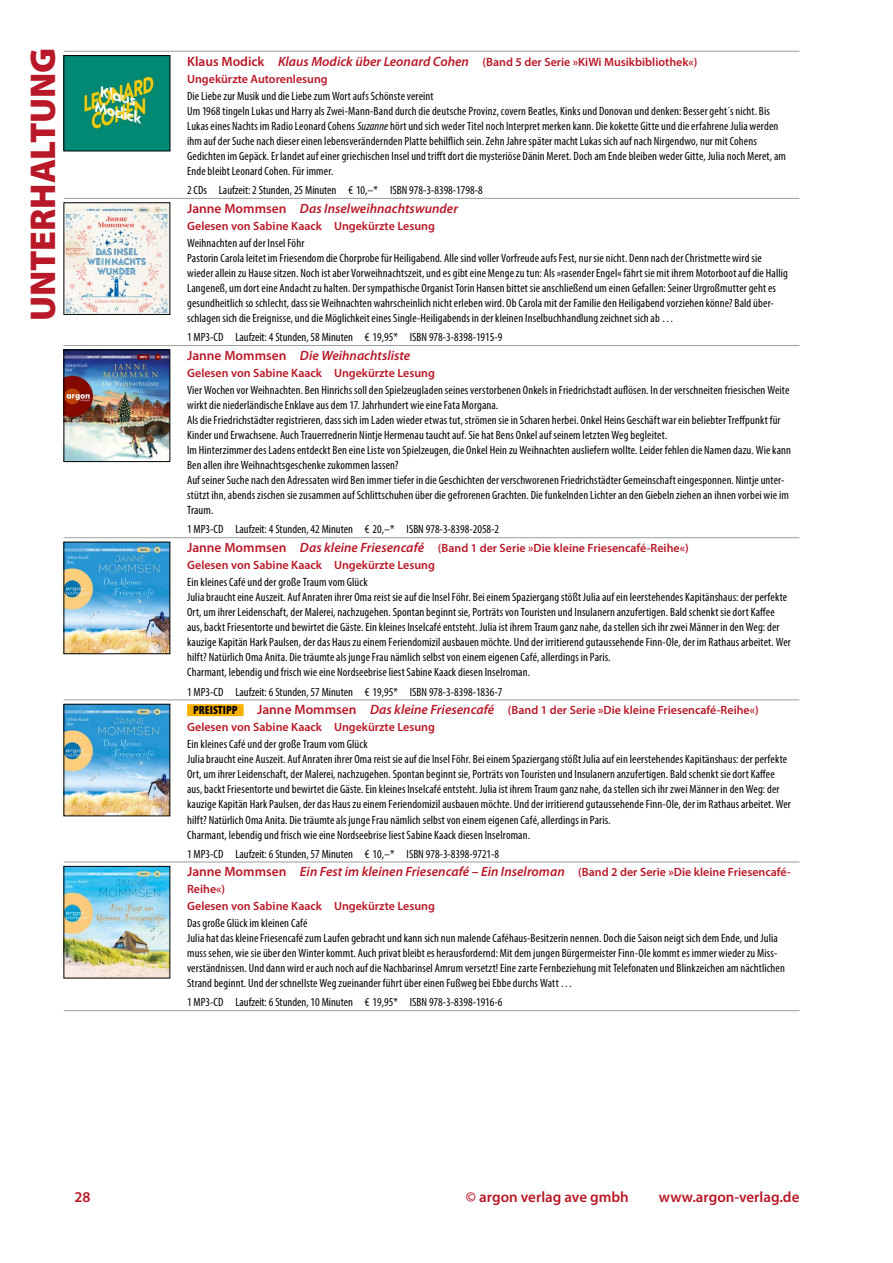
<style>
.page{position:relative;width:893px;height:1263px;background:#fff}
.page>*{position:absolute;margin:0;border:0;box-sizing:border-box;transform-origin:0 0}
.t1{font:900 36px "Myriad Pro";letter-spacing:-.01em;color:#b81827}
.t2{font:600 15px "Myriad Pro";color:#b81827}
.t3{font:italic 600 13.5px "Myriad Pro";color:#b81827}
.t4{font:condensed 12px/15px "Myriad Pro";letter-spacing:.01em;color:#000}
.t5{font:600 12px/17.1px "Myriad Pro";color:#b81827}
.t6{font:900 condensed 12px "Myriad Pro";color:#000}
.s1{font-size:13.5px}
.s2{font-style:italic;font-size:13.5px}
.s3{font-style:italic}
.s4{font-style:normal}
.s5{font-weight:600;font-stretch:normal;font-size:13.5px;color:#b81827}
.s6{font-weight:600;font-style:italic;font-stretch:normal;font-size:13.5px;color:#b81827}
.s7{font-weight:600;font-stretch:normal;color:#b81827}
.s8{font-style:normal;font-size:12px}
</style>
<div class="page">
<hr style="left:64px;top:51px;width:106px;height:1px;background:#9d9d9c">
<hr style="left:170px;top:51px;width:629px;height:1px;background:#9d9d9c">
<hr style="left:64px;top:198px;width:106px;height:1px;background:#9d9d9c">
<hr style="left:170px;top:198px;width:629px;height:1px;background:#9d9d9c">
<hr style="left:64px;top:345px;width:106px;height:1px;background:#9d9d9c">
<hr style="left:170px;top:345px;width:629px;height:1px;background:#9d9d9c">
<hr style="left:64px;top:537px;width:106px;height:1px;background:#9d9d9c">
<hr style="left:170px;top:537px;width:629px;height:1px;background:#9d9d9c">
<hr style="left:64px;top:700px;width:106px;height:1px;background:#9d9d9c">
<hr style="left:170px;top:700px;width:629px;height:1px;background:#9d9d9c">
<hr style="left:64px;top:862px;width:106px;height:1px;background:#9d9d9c">
<hr style="left:170px;top:862px;width:629px;height:1px;background:#9d9d9c">
<hr style="left:64px;top:1010px;width:106px;height:1px;background:#9d9d9c">
<hr style="left:170px;top:1010px;width:629px;height:1px;background:#9d9d9c">
<img style="left:66px;top:57px;width:102px;height:92px">
<img style="left:66px;top:205px;width:102px;height:108px">
<img style="left:66px;top:352px;width:102px;height:108px">
<div style="left:64px;top:350px;width:106px;height:112px;border:1px solid #000"></div>
<img style="left:66px;top:544px;width:102px;height:108px">
<img style="left:66px;top:706px;width:102px;height:108px">
<div style="left:187px;top:704px;width:57px;height:12px;background:#f7b000"></div>
<img style="left:66px;top:868px;width:102px;height:108px">
<h1 class="t1" style="left:19px;top:321px;width:275px;rotate:-90deg">UNTERHALTUNG</h1>
<p class="t5" style="left:187px;top:53px;width:512px"><span class="s1">Klaus Modick</span> <span class="s2">Klaus Modick über Leonard Cohen</span> (Band 5 der Serie »KiWi Musikbibliothek«)<br>Ungekürzte Autorenlesung</p>
<p class="t4" style="left:187px;top:88px;width:600px">Die Liebe zur Musik und die Liebe zum Wort aufs Schönste vereint<br>Um 1968 tingeln Lukas und Harry als Zwei-Mann-Band durch die deutsche Provinz, covern Beatles, Kinks und Donovan und denken: Besser geht´s nicht. Bis Lukas eines Nachts im Radio Leonard Cohens <span class="s3">Suzanne</span> hört und sich weder Titel noch Interpret merken kann. Die kokette Gitte und die erfahrene Julia werden ihm auf der Suche nach dieser einen lebensverändernden Platte behilflich sein. Zehn Jahre später macht Lukas sich auf nach Nirgendwo, nur mit Cohens Gedichten im Gepäck. Er landet auf einer griechischen Insel und trifft dort die mysteriöse Dänin Meret. Doch am Ende bleiben weder Gitte, Julia noch Meret, am Ende bleibt Leonard Cohen. Für immer.</p>
<p class="t4" style="left:187px;top:182px;width:297px">2 CDs Laufzeit: 2 Stunden, 25 Minuten € 10,–* ISBN 978‑3‑8398‑1798‑8</p>
<p class="t3" style="left:187px;top:200px;width:272px"><span class="s4">Janne Mommsen</span> Das Inselweihnachtswunder</p>
<p class="t5" style="left:187px;top:217px;width:249px">Gelesen von Sabine Kaack Ungekürzte Lesung</p>
<p class="t4" style="left:187px;top:235px;width:602px">Weihnachten auf der Insel Föhr<br>Pastorin Carola leitet im Friesendom die Chorprobe für Heiligabend. Alle sind voller Vorfreude aufs Fest, nur sie nicht. Denn nach der Christmette wird sie wieder allein zu Hause sitzen. Noch ist aber Vorweihnachtszeit, und es gibt eine Menge zu tun: Als »rasender Engel« fährt sie mit ihrem Motorboot auf die Hallig Langeneß, um dort eine Andacht zu halten. Der sympathische Organist Torin Hansen bittet sie anschließend um einen Gefallen: Seiner Urgroßmutter geht es gesundheitlich so schlecht, dass sie Weihnachten wahrscheinlich nicht erleben wird. Ob Carola mit der Familie den Heiligabend vorziehen könne? Bald über&shy;schlagen sich die Ereignisse, und die Möglichkeit eines Single-Heiligabends in der kleinen Inselbuchhandlung zeichnet sich ab …</p>
<p class="t4" style="left:187px;top:330px;width:317px">1 MP3-CD Laufzeit: 4 Stunden, 58 Minuten € 19,95* ISBN 978‑3‑8398‑1915‑9</p>
<p class="t3" style="left:187px;top:347px;width:225px"><span class="s4">Janne Mommsen</span> Die Weihnachtsliste</p>
<p class="t5" style="left:187px;top:364px;width:249px">Gelesen von Sabine Kaack Ungekürzte Lesung</p>
<p class="t4" style="left:187px;top:383px;width:605px">Vier Wochen vor Weihnachten. Ben Hinrichs soll den Spielzeugladen seines verstorbenen Onkels in Friedrichstadt auflösen. In der verschneiten friesischen Weite wirkt die niederländische Enklave aus dem 17. Jahrhundert wie eine Fata Morgana.<br>Als die Friedrichstädter registrieren, dass sich im Laden wieder etwas tut, strömen sie in Scharen herbei. Onkel Heins Geschäft war ein beliebter Treffpunkt für Kinder und Erwachsene. Auch Trauerrednerin Nintje Hermenau taucht auf. Sie hat Bens Onkel auf seinem letzten Weg begleitet.<br>Im Hinterzimmer des Ladens entdeckt Ben eine Liste von Spielzeugen, die Onkel Hein zu Weihnachten ausliefern wollte. Leider fehlen die Namen dazu. Wie kann Ben allen ihre Weihnachtsgeschenke zukommen lassen?<br>Auf seiner Suche nach den Adressaten wird Ben immer tiefer in die Geschichten der verschworenen Friedrichstädter Gemeinschaft eingesponnen. Nintje unter&shy;stützt ihn, abends zischen sie zusammen auf Schlittschuhen über die gefrorenen Grachten. Die funkelnden Lichter an den Giebeln ziehen an ihnen vorbei wie im Traum.</p>
<p class="t4" style="left:187px;top:520px;width:503px;line-height:18.6px">1 MP3-CD Laufzeit: 4 Stunden, 42 Minuten € 20,–* ISBN 978‑3‑8398‑2058‑2<br><span class="s5">Janne Mommsen</span> <span class="s6">Das kleine Friesencafé</span> <span class="s7">(Band 1 der Serie »Die kleine Friesencafé-Reihe«)</span></p>
<p class="t5" style="left:187px;top:556px;width:249px">Gelesen von Sabine Kaack Ungekürzte Lesung</p>
<p class="t4" style="left:187px;top:575px;width:605px">Ein kleines Café und der große Traum vom Glück<br>Julia braucht eine Auszeit. Auf Anraten ihrer Oma reist sie auf die Insel Föhr. Bei einem Spaziergang stößt Julia auf ein leerstehendes Kapitänshaus: der perfekte Ort, um ihrer Leidenschaft, der Malerei, nachzugehen. Spontan beginnt sie, Porträts von Touristen und Insulanern anzufertigen. Bald schenkt sie dort Kaffee aus, backt Friesentorte und bewirtet die Gäste. Ein kleines Inselcafé entsteht. Julia ist ihrem Traum ganz nahe, da stellen sich ihr zwei Männer in den Weg: der kauzige Kapitän Hark Paulsen, der das Haus zu einem Feriendomizil ausbauen möchte. Und der irritierend gutaussehende Finn-Ole, der im Rathaus arbeitet. Wer hilft? Natürlich Oma Anita. Die träumte als junge Frau nämlich selbst von einem eigenen Café, allerdings in Paris.<br>Charmant, lebendig und frisch wie eine Nordseebrise liest Sabine Kaack diesen Inselroman.</p>
<p class="t4" style="left:187px;top:684px;width:317px">1 MP3-CD Laufzeit: 6 Stunden, 57 Minuten € 19,95* ISBN 978‑3‑8398‑1836‑7</p>
<p class="t6" style="left:193px;top:702px;width:46px">PREISTIPP</p>
<p class="t5" style="left:187px;top:701px;width:573px;text-indent:70px"><span class="s1">Janne Mommsen</span> <span class="s2">Das kleine Friesencafé</span> (Band 1 der Serie »Die kleine Friesencafé-Reihe«)<br>Gelesen von Sabine Kaack Ungekürzte Lesung</p>
<p class="t4" style="left:187px;top:737px;width:605px">Ein kleines Café und der große Traum vom Glück<br>Julia braucht eine Auszeit. Auf Anraten ihrer Oma reist sie auf die Insel Föhr. Bei einem Spaziergang stößt Julia auf ein leerstehendes Kapitänshaus: der perfekte Ort, um ihrer Leidenschaft, der Malerei, nachzugehen. Spontan beginnt sie, Porträts von Touristen und Insulanern anzufertigen. Bald schenkt sie dort Kaffee aus, backt Friesentorte und bewirtet die Gäste. Ein kleines Inselcafé entsteht. Julia ist ihrem Traum ganz nahe, da stellen sich ihr zwei Männer in den Weg: der kauzige Kapitän Hark Paulsen, der das Haus zu einem Feriendomizil ausbauen möchte. Und der irritierend gutaussehende Finn-Ole, der im Rathaus arbeitet. Wer hilft? Natürlich Oma Anita. Die träumte als junge Frau nämlich selbst von einem eigenen Café, allerdings in Paris.<br>Charmant, lebendig und frisch wie eine Nordseebrise liest Sabine Kaack diesen Inselroman.</p>
<p class="t4" style="left:187px;top:846px;width:314px">1 MP3-CD Laufzeit: 6 Stunden, 57 Minuten € 10,–* ISBN 978‑3‑8398‑9721‑8</p>
<p class="t3" style="left:187px;top:863px;width:605px"><span class="s4">Janne Mommsen</span> Ein Fest im kleinen Friesencafé – Ein Inselroman <span class="s8">(Band 2 der Serie »Die kleine Friesencafé-</span></p>
<p class="t5" style="left:187px;top:880px;width:249px">Reihe«)<br>Gelesen von Sabine Kaack Ungekürzte Lesung</p>
<p class="t4" style="left:187px;top:915px;width:599px">Das große Glück im kleinen Café<br>Julia hat das kleine Friesencafé zum Laufen gebracht und kann sich nun malende Caféhaus-Besitzerin nennen. Doch die Saison neigt sich dem Ende, und Julia muss sehen, wie sie über den Winter kommt. Auch privat bleibt es herausfordernd: Mit dem jungen Bürgermeister Finn-Ole kommt es immer wieder zu Miss&shy;verständnissen. Und dann wird er auch noch auf die Nachbarinsel Amrum versetzt! Eine zarte Fernbeziehung mit Telefonaten und Blinkzeichen am nächtlichen Strand beginnt. Und der schnellste Weg zueinander führt über einen Fußweg bei Ebbe durchs Watt …</p>
<p class="t4" style="left:187px;top:995px;width:317px">1 MP3-CD Laufzeit: 6 Stunden, 10 Minuten € 19,95* ISBN 978‑3‑8398‑1916‑6</p>
<p class="t2" style="left:74px;top:1187px;width:18px">28</p>
<p class="t2" style="left:466px;top:1187px;width:164px">© argon verlag ave gmbh</p>
<p class="t2" style="left:659px;top:1187px;width:142px">www.argon-verlag.de</p>
</div>
